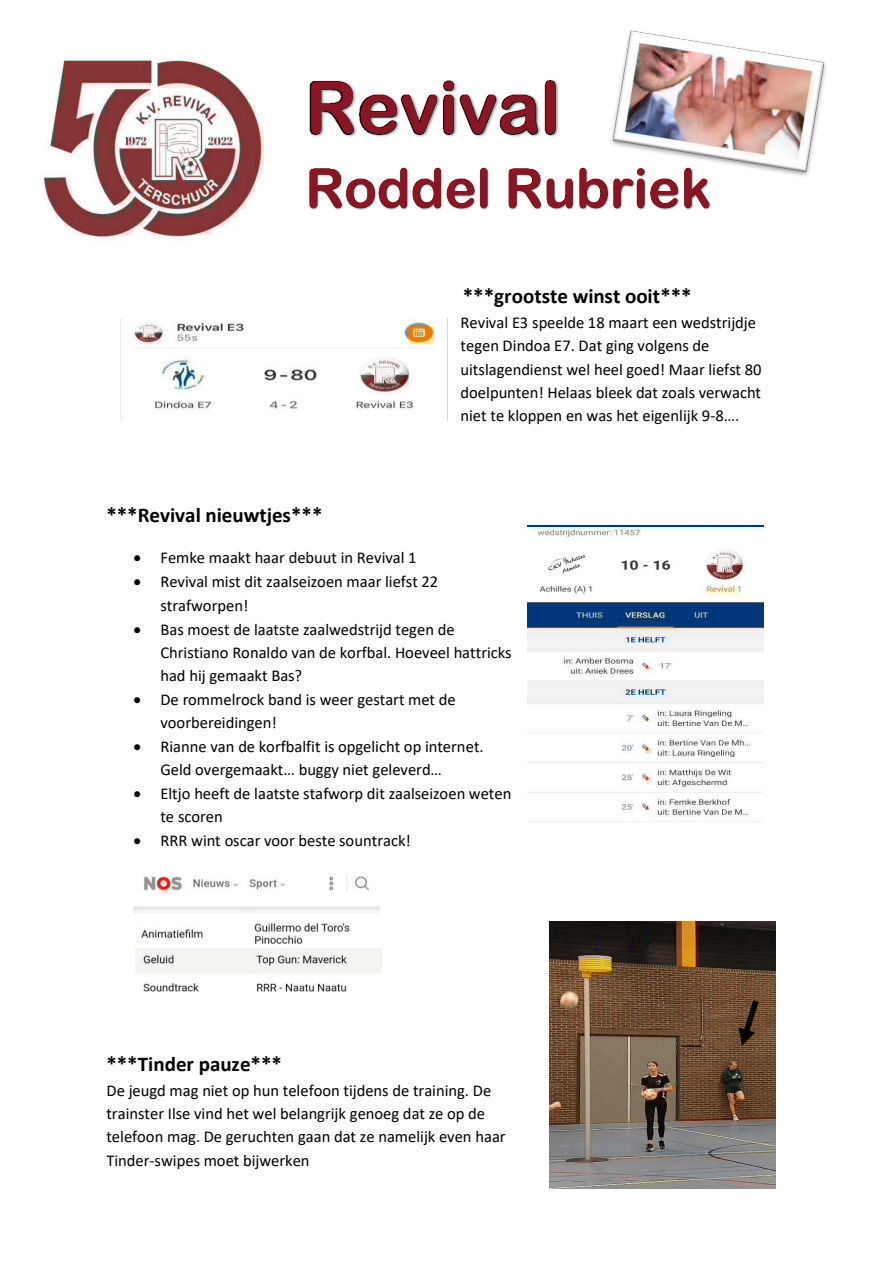
<style>
.page{position:relative;width:893px;height:1263px;background:#fff}
.page>*{position:absolute;margin:0;border:0;box-sizing:border-box;transform-origin:0 0}
.t1{font:72px "Arial Rounded MT Bold";color:#881625}
.t2{font:54px "Arial Rounded MT Bold";color:#881625}
.t3{font:700 21px "Calibri";color:#000}
.t4{font:16.5px/23.5px "Calibri";color:#000}
</style>
<div class="page">
<img style="left:43px;top:60px;width:220px;height:184px">
<img style="left:309px;top:80px;width:250px;height:57px">
<img style="left:309px;top:167px;width:402px;height:43px">
<img style="left:606px;top:30px;width:220px;height:151px">
<img style="left:528px;top:525px;width:235px;height:292px">
<img style="left:133px;top:876px;width:246px;height:77px">
<img style="left:120px;top:318px;width:315px;height:102px">
<img style="left:136px;top:949px;width:246px;height:43px">
<img style="left:549px;top:921px;width:226px;height:268px">
<svg style="left:738px;top:1000px;width:20px;height:46px"></svg>
<h1 class="t1" style="left:305px;top:65px;width:256px">Revival</h1>
<h2 class="t2" style="left:305px;top:156px;width:407px">Roddel Rubriek</h2>
<p class="t3" style="left:463px;top:288px;width:230px">***grootste winst ooit***</p>
<p class="t4" style="left:460px;top:313px;width:302px;line-height:23.1px">Revival E3 speelde 18 maart een wedstrijdje tegen Dindoa E7. Dat ging volgens de uitslagendienst wel heel goed! Maar liefst 80 doelpunten! Helaas bleek dat zoals verwacht niet te kloppen en was het eigenlijk 9-8….</p>
<p class="t3" style="left:106px;top:507px;width:217px">***Revival nieuwtjes***</p>
<p class="t4" style="left:160px;top:547px;width:353px">Femke maakt haar debuut in Revival 1<br>Revival mist dit zaalseizoen maar liefst 22 strafworpen!<br>Bas moest de laatste zaalwedstrijd tegen de Christiano Ronaldo van de korfbal. Hoeveel hattricks had hij gemaakt Bas?<br>De rommelrock band is weer gestart met de voorbereidingen!<br>Rianne van de korfbalfit is opgelicht op internet.<br>Geld overgemaakt… buggy niet geleverd…<br>Eltjo heeft de laatste stafworp dit zaalseizoen weten te scoren<br>RRR wint oscar voor beste sountrack!</p>
<p class="t3" style="left:106px;top:1055px;width:177px">***Tinder pauze***</p>
<p class="t4" style="left:106px;top:1081px;width:401px;line-height:23.1px">De jeugd mag niet op hun telefoon tijdens de training. De trainster Ilse vind het wel belangrijk genoeg dat ze op de telefoon mag. De geruchten gaan dat ze namelijk even haar Tinder-swipes moet bijwerken</p>
</div>
